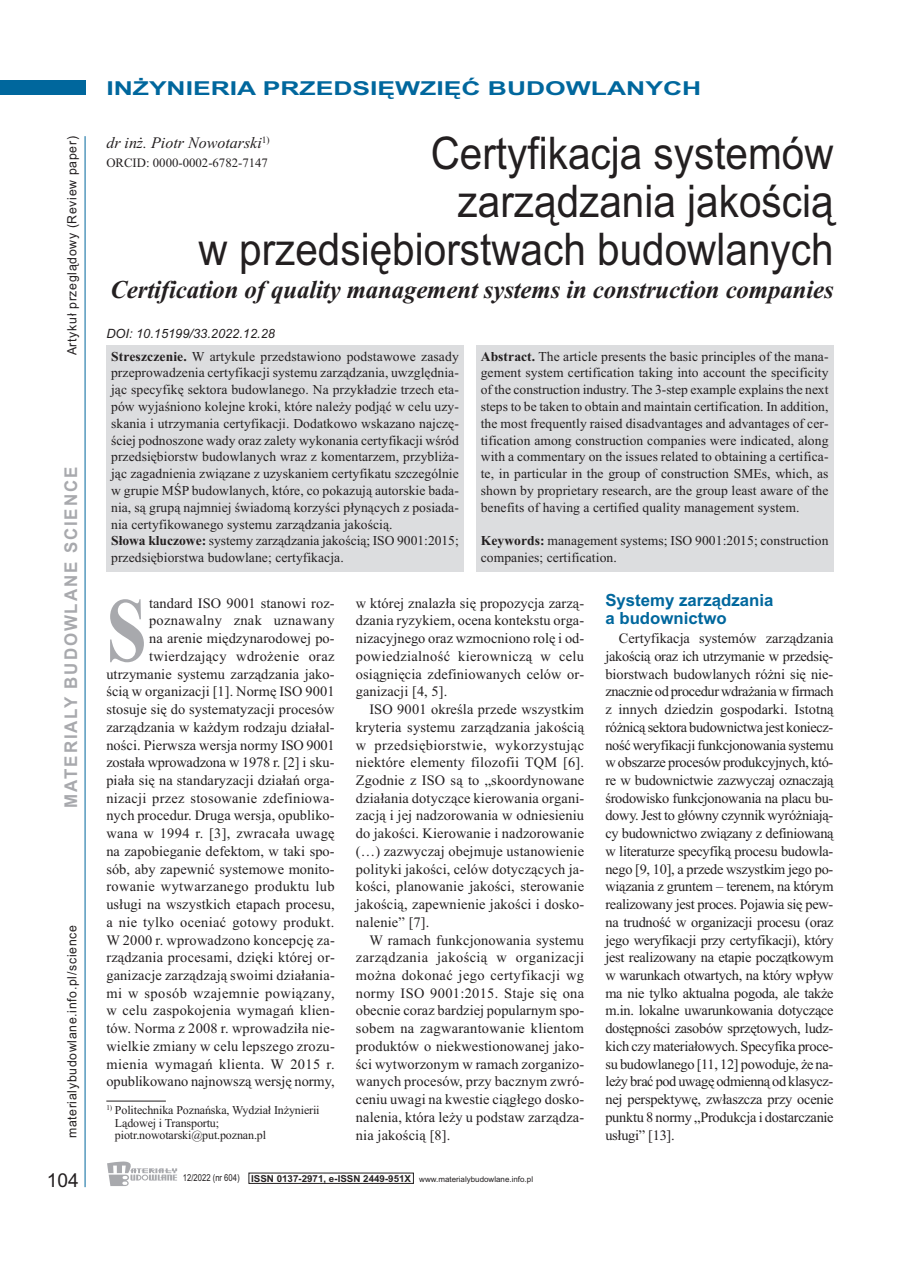
<style>
.page{position:relative;width:906px;height:1268px;background:#fff}
.page>*{position:absolute;margin:0;border:0;box-sizing:border-box;transform-origin:0 0}
.t1{font:700 91.05px "Times New Roman";color:#a8a9ad;scale:.8 1}
.t2{font:45px/48px "Arial";color:#231f20;text-align:right;scale:.9 1}
.t3{font:italic 700 25.65px "Times New Roman";letter-spacing:-.005em;color:#231f20}
.t4{font:700 19.2px "Arial";color:#00679d;scale:1.38 1}
.t5{font:19.2px "Arial";color:#231f20}
.t6{font:700 17.55px "Arial";letter-spacing:.11em;color:#a8a9ad;scale:.96 1}
.t7{font:700 16.8px/17.7px "Arial";color:#00679d}
.t8{font:italic 16.05px "Times New Roman";color:#231f20}
.t9{font:14.4px/17.7px "Times New Roman";letter-spacing:.01em;color:#231f20;text-align:justify}
.t10{font:13.65px/16.8px "Times New Roman";letter-spacing:.005em;color:#231f20}
.t11{font:12.75px "Arial";letter-spacing:.055em;color:#231f20;scale:.96 1}
.t12{font:italic 12.75px "Arial";color:#231f20}
.t13{font:12.75px "Times New Roman";color:#231f20}
.t14{font:12px/12.8px "Times New Roman";letter-spacing:-.01em;color:#231f20}
.t15{font:7.95px "Arial";color:#231f20}
.s1{font-weight:700}
.s2{font-size:9.6px}
.s3{font-weight:700;font-size:9.6px}
</style>
<div class="page">
<div style="left:0;top:81px;width:85px;height:14px;background:#00679d"></div>
<hr style="left:85px;top:136px;width:1px;height:1050px;background:#00679d">
<svg style="left:107px;top:1161px;width:70px;height:24px"></svg>
<hr style="left:106px;top:1100px;width:60px;height:1px;background:#231f20">
<div style="left:106px;top:345px;width:357px;height:226px;background:#dcdddf"></div>
<div style="left:476px;top:345px;width:357px;height:227px;background:#dcdddf"></div>
<p class="t11" style="left:64px;top:355px;width:230px;rotate:-90deg">Artykuł przeglądowy (Review paper)</p>
<p class="t6" style="left:61px;top:807px;width:356px;rotate:-90deg">MATERIALY BUDOWLANE SCIENCE</p>
<p class="t11" style="left:64px;top:1138px;width:223px;rotate:-90deg">materialybudowlane.info.pl/science</p>
<h3 class="t5" style="left:47px;top:1168px;width:34px">104</h3>
<h3 class="t4" style="left:106px;top:77px;width:432px">INŻYNIERIA PRZEDSIĘWZIĘĆ BUDOWLANYCH</h3>
<p class="t8" style="left:106px;top:133px;width:165px">dr inż. Piotr Nowotarski<sup>1)</sup></p>
<p class="t13" style="left:106px;top:155px;width:163px">ORCID: 0000-0002-6782-7147</p>
<h2 class="t2" style="left:199px;top:129px;width:707px">Certyfikacja systemów<br>zarządzania jakością<br>w przedsiębiorstwach budowlanych</h2>
<h3 class="t3" style="left:111px;top:274px;width:724px">Certification of quality management systems in construction companies</h3>
<p class="t12" style="left:106px;top:326px;width:170px">DOI: 10.15199/33.2022.12.28</p>
<p class="t10" style="left:111px;top:347px;width:349px"><span class="s1">Streszczenie.</span> W artykule przedstawiono podstawowe zasady przeprowadzenia certyfikacji systemu zarządzania, uwzględnia&shy;jąc specyfikę sektora budowlanego. Na przykładzie trzech eta&shy;pów wyjaśniono kolejne kroki, które należy podjąć w celu uzy&shy;skania i utrzymania certyfikacji. Dodatkowo wskazano najczę&shy;ściej podnoszone wady oraz zalety wykonania certyfikacji wśród przedsiębiorstw budowlanych wraz z komentarzem, przybliża&shy;jąc zagadnienia związane z uzyskaniem certyfikatu szczególnie w grupie MŚP budowlanych, które, co pokazują autorskie bada&shy;nia, są grupą najmniej świadomą korzyści płynących z posiada&shy;nia certyfikowanego systemu zarządzania jakością.<br><span class="s1">Słowa kluczowe:</span> systemy zarządzania jakością; ISO 9001:2015; przedsiębiorstwa budowlane; certyfikacja.</p>
<p class="t10" style="left:481px;top:347px;width:349px;text-align:justify"><span class="s1">Abstract.</span> The article presents the basic principles of the mana&shy;gement system certification taking into account the specificity of the construction industry. The 3-step example explains the next steps to be taken to obtain and maintain certification. In addition, the most frequently raised disadvantages and advantages of cer&shy;tification among construction companies were indicated, along with a commentary on the issues related to obtaining a certifica&shy;te, in particular in the group of construction SMEs, which, as shown by proprietary research, are the group least aware of the benefits of having a certified quality management system.</p>
<p class="t10" style="left:481px;top:532px;width:349px"><span class="s1">Keywords:</span> management systems; ISO 9001:2015; construction companies; certification.</p>
<p class="t9" style="left:106px;top:593px;width:230px;text-align:right">tandard ISO 9001 stanowi roz&shy;poznawalny znak uznawany<br>na arenie międzynarodowej po&shy;twierdzający wdrożenie oraz utrzymanie systemu zarządzania jako&shy;ścią w organizacji [1]. Normę ISO 9001 stosuje się do systematyzacji procesów zarządzania w każdym rodzaju działal&shy;ności. Pierwsza wersja normy ISO 9001 została wprowadzona w 1978 r. [2] i sku&shy;piała się na standaryzacji działań orga&shy;nizacji przez stosowanie zdefiniowa&shy;nych procedur. Druga wersja, opubliko&shy;wana w 1994 r. [3], zwracała uwagę na zapobieganie defektom, w taki spo&shy;sób, aby zapewnić systemowe monito&shy;rowanie wytwarzanego produktu lub usługi na wszystkich etapach procesu, a nie tylko oceniać gotowy produkt.<br>W 2000 r. wprowadzono koncepcję za&shy;rządzania procesami, dzięki której or&shy;ganizacje zarządzają swoimi działania&shy;mi w sposób wzajemnie powiązany, w celu zaspokojenia wymagań klien&shy;tów. Norma z 2008 r. wprowadziła nie&shy;wielkie zmiany w celu lepszego zrozu&shy;mienia wymagań klienta. W 2015 r. opublikowano najnowszą wersję normy,</p>
<p class="t9" style="left:356px;top:593px;width:230px">w której znalazła się propozycja zarzą&shy;dzania ryzykiem, ocena kontekstu orga&shy;nizacyjnego oraz wzmocniono rolę i od&shy;powiedzialność kierowniczą w celu osiągnięcia zdefiniowanych celów or&shy;ganizacji [4, 5].</p>
<h1 class="t1" style="left:106px;top:576px;width:52px">S</h1>
<p class="t9" style="left:356px;top:700px;width:230px;text-indent:14px">ISO 9001 określa przede wszystkim kryteria systemu zarządzania jakością w przedsiębiorstwie, wykorzystując niektóre elementy filozofii TQM [6].<br>Zgodnie z ISO są to „skoordynowane działania dotyczące kierowania organi&shy;zacją i jej nadzorowania w odniesieniu do jakości. Kierowanie i nadzorowanie (…) zazwyczaj obejmuje ustanowienie polityki jakości, celów dotyczących ja&shy;kości, planowanie jakości, sterowanie jakością, zapewnienie jakości i dosko&shy;nalenie” [7].</p>
<p class="t9" style="left:356px;top:930px;width:230px;text-indent:14px">W ramach funkcjonowania systemu zarządzania jakością w organizacji można dokonać jego certyfikacji wg normy ISO 9001:2015. Staje się ona obecnie coraz bardziej popularnym spo&shy;sobem na zagwarantowanie klientom produktów o niekwestionowanej jako&shy;ści wytworzonym w ramach zorganizo&shy;wanych procesów, przy bacznym zwró&shy;ceniu uwagi na kwestie ciągłego dosko&shy;nalenia, która leży u podstaw zarządza&shy;nia jakością [8].</p>
<p class="t14" style="left:115px;top:1102px;width:206px;text-indent:-9px"><sup>1)</sup> Politechnika Poznańska, Wydział Inżynierii<br>Lądowej i Transportu; piotr.nowotarski@put.poznan.pl</p>
<p class="t15" style="left:183px;top:1174px;width:352px"><span class="s2">12/2022 (nr 604)</span> <span class="s3">ISSN 0137-2971, e-ISSN 2449-951X</span> www.materialybudowlane.info.pl</p>
<p class="t7" style="left:605px;top:591px;width:169px">Systemy zarządzania a budownictwo</p>
<p class="t9" style="left:605px;top:629px;width:230px;text-indent:14px">Certyfikacja systemów zarządzania jakością oraz ich utrzymanie w przedsię&shy;biorstwach budowlanych różni się nie&shy;znacznie od procedur wdrażania w firmach z innych dziedzin gospodarki. Istotną różnicą sektora budownictwa jest koniecz&shy;ność weryfikacji funkcjonowania systemu w obszarze procesów produkcyjnych, któ&shy;re w budownictwie zazwyczaj oznaczają środowisko funkcjonowania na placu bu&shy;dowy. Jest to główny czynnik wyróżniają&shy;cy budownictwo związany z definiowaną w literaturze specyfiką procesu budowla&shy;nego [9, 10], a przede wszystkim jego po&shy;wiązania z gruntem – terenem, na którym realizowany jest proces. Pojawia się pew&shy;na trudność w organizacji procesu (oraz jego weryfikacji przy certyfikacji), który jest realizowany na etapie początkowym w warunkach otwartych, na który wpływ ma nie tylko aktualna pogoda, ale także m.in. lokalne uwarunkowania dotyczące dostępności zasobów sprzętowych, ludz&shy;kich czy materiałowych. Specyfika proce&shy;su budowlanego [11, 12] powoduje, że na&shy;leży brać pod uwagę odmienną od klasycz&shy;nej perspektywę, zwłaszcza przy ocenie punktu 8 normy „Produkcja i dostarczanie usługi” [13].</p>
</div>
